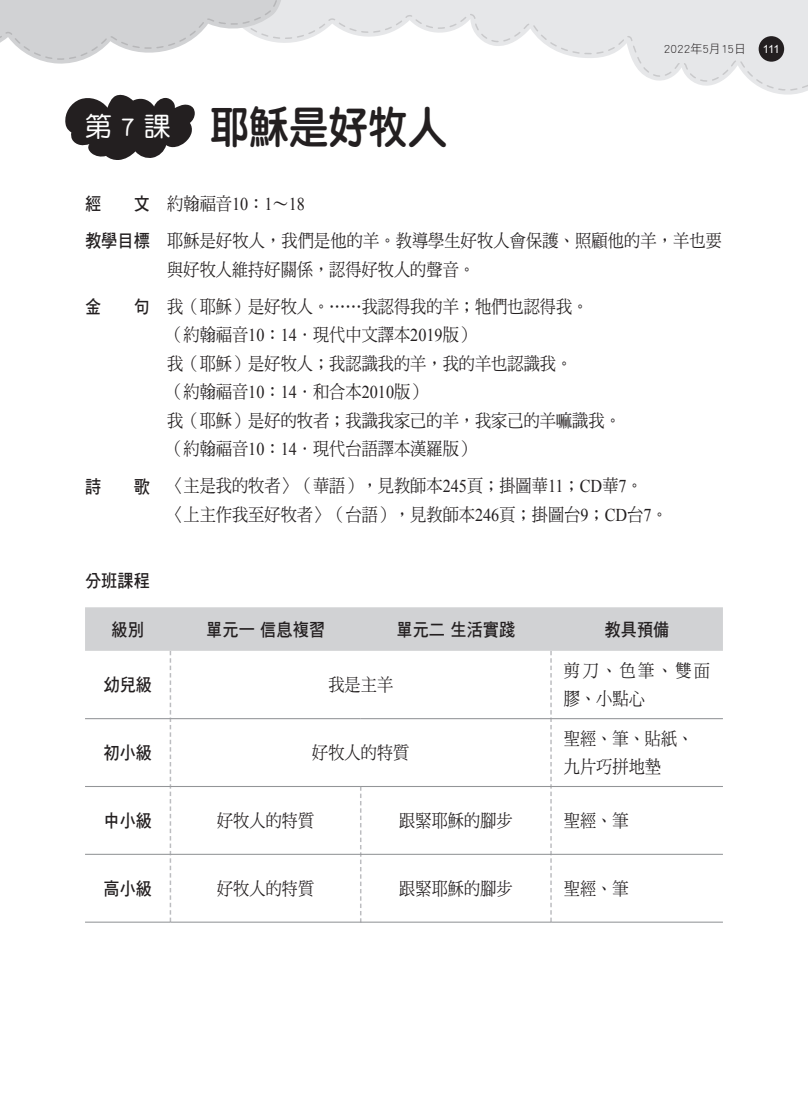
<style>
.page{position:relative;width:808px;height:1106px;background:#fff}
.page>*{position:absolute;margin:0;border:0;box-sizing:border-box;transform-origin:0 0}
.t1{font:45px "DF Yuan Std W8";letter-spacing:-.025em;color:#231f20;scale:.9 1}
.t2{font:27px "DF Yuan Std W5";color:#fff}
.t3{font:18px/28.5px "DF Ming Std W5";color:#231f20;scale:.9 1}
.t4{font:18px/37px "DF Hei Std W7";color:#231f20;text-align:right;scale:.9 1}
.t5{font:12px "DF Hei Std W3";color:#231f20}
.t6{font:11.25px "Arial";color:#fff}
.s1{font-family:"Times New Roman"}
</style>
<div class="page">
<svg style="left:284px;top:0;width:524px;height:91px"></svg>
<svg style="left:0;top:0;width:284px;height:64px"></svg>
<div style="left:759px;top:36px;width:25px;height:26px;background:#231f20;border-radius:50%"></div>
<svg style="left:65px;top:95px;width:130px;height:65px"></svg>
<svg style="left:85px;top:607px;width:638px;height:314px"></svg>
<hr style="left:171px;top:718px;width:190px;height:1px;background:#939598">
<hr style="left:361px;top:718px;width:190px;height:1px;background:#939598">
<hr style="left:551px;top:718px;width:172px;height:1px;background:#939598">
<hr style="left:171px;top:786px;width:190px;height:1px;background:#939598">
<hr style="left:361px;top:786px;width:190px;height:1px;background:#939598">
<hr style="left:551px;top:786px;width:172px;height:1px;background:#939598">
<hr style="left:171px;top:853px;width:190px;height:1px;background:#939598">
<hr style="left:361px;top:853px;width:190px;height:1px;background:#939598">
<hr style="left:551px;top:853px;width:172px;height:1px;background:#939598">
<hr style="left:171px;top:921px;width:190px;height:1px;background:#939598">
<hr style="left:361px;top:921px;width:190px;height:1px;background:#939598">
<hr style="left:551px;top:921px;width:172px;height:1px;background:#939598">
<hr style="left:85px;top:718px;width:86px;height:1px;background:#939598">
<hr style="left:85px;top:786px;width:86px;height:1px;background:#939598">
<hr style="left:85px;top:853px;width:86px;height:1px;background:#939598">
<hr style="left:85px;top:921px;width:86px;height:1px;background:#939598">
<h2 class="t2" style="left:85px;top:112px;width:87px">第 7 課</h2>
<h1 class="t1" style="left:210px;top:102px;width:266px">耶穌是好牧人</h1>
<p class="t5" style="left:664px;top:42px;width:84px">2022年5月15日</p>
<p class="t6" style="left:763px;top:43px;width:19px">111</p>
<p class="t4" style="left:85px;top:185px;width:74px">文<br>教學目標</p>
<p class="t4" style="left:85px;top:185px;width:20px">經</p>
<p class="t4" style="left:85px;top:288px;width:20px">金</p>
<p class="t4" style="left:134px;top:288px;width:20px">句</p>
<p class="t4" style="left:85px;top:467px;width:20px">詩</p>
<p class="t4" style="left:134px;top:467px;width:20px">歌</p>
<p class="t3" style="left:167px;top:185px;width:618px;line-height:37px">約翰福音<span class="s1">10</span>：<span class="s1">1</span>∼<span class="s1">18<br></span>耶穌是好牧人，我們是他的羊。教導學生好牧人會保護、照顧他的羊，羊也要</p>
<p class="t3" style="left:167px;top:251px;width:470px;line-height:37px">與好牧人維持好關係，認得好牧人的聲音。<br>我（耶穌）是好牧人。⋯⋯我認得我的羊；牠們也認得我。</p>
<p class="t3" style="left:167px;top:320px;width:506px">（約翰福音<span class="s1">10</span>：<span class="s1">14</span>．現代中文譯本<span class="s1">2019</span>版）<br>我（耶穌）是好牧人；我認識我的羊，我的羊也認識我。<br>（約翰福音<span class="s1">10</span>：<span class="s1">14</span>．和合本<span class="s1">2010</span>版）<br>我（耶穌）是好的牧者；我識我家己的羊，我家己的羊嘛識我。（約翰福音<span class="s1">10</span>：<span class="s1">14</span>．現代台語譯本漢羅版）</p>
<p class="t3" style="left:167px;top:471px;width:558px">〈主是我的牧者〉（華語），見教師本<span class="s1">245</span>頁；掛圖華<span class="s1">11</span>；<span class="s1">CD</span>華<span class="s1">7</span>。<br>〈上主作我至好牧者〉（台語），見教師本<span class="s1">246</span>頁；掛圖台<span class="s1">9</span>；<span class="s1">CD</span>台<span class="s1">7</span>。</p>
<p class="t4" style="left:85px;top:561px;width:74px">分班課程</p>
<p class="t4" style="left:112px;top:610px;width:38px">級別</p>
<p class="t4" style="left:206px;top:610px;width:133px">單元一 信息複習</p>
<p class="t4" style="left:397px;top:610px;width:133px">單元二 生活實踐</p>
<p class="t4" style="left:605px;top:610px;width:74px">教具預備</p>
<p class="t4" style="left:103px;top:666px;width:56px">幼兒級</p>
<p class="t3" style="left:328px;top:670px;width:73px">我是主羊</p>
<p class="t3" style="left:564px;top:656px;width:164px">剪刀、色筆、雙面膠、小點心</p>
<p class="t4" style="left:103px;top:733px;width:56px">初小級</p>
<p class="t3" style="left:312px;top:738px;width:109px">好牧人的特質</p>
<p class="t3" style="left:564px;top:723px;width:145px">聖經、筆、貼紙、九片巧拼地墊</p>
<p class="t4" style="left:103px;top:801px;width:56px">中小級</p>
<p class="t3" style="left:217px;top:806px;width:110px">好牧人的特質</p>
<p class="t3" style="left:399px;top:806px;width:128px">跟緊耶穌的腳步</p>
<p class="t3" style="left:564px;top:806px;width:74px">聖經、筆</p>
<p class="t4" style="left:103px;top:869px;width:56px">高小級</p>
<p class="t3" style="left:217px;top:873px;width:110px">好牧人的特質</p>
<p class="t3" style="left:399px;top:873px;width:128px">跟緊耶穌的腳步</p>
<p class="t3" style="left:564px;top:873px;width:74px">聖經、筆</p>
</div>
